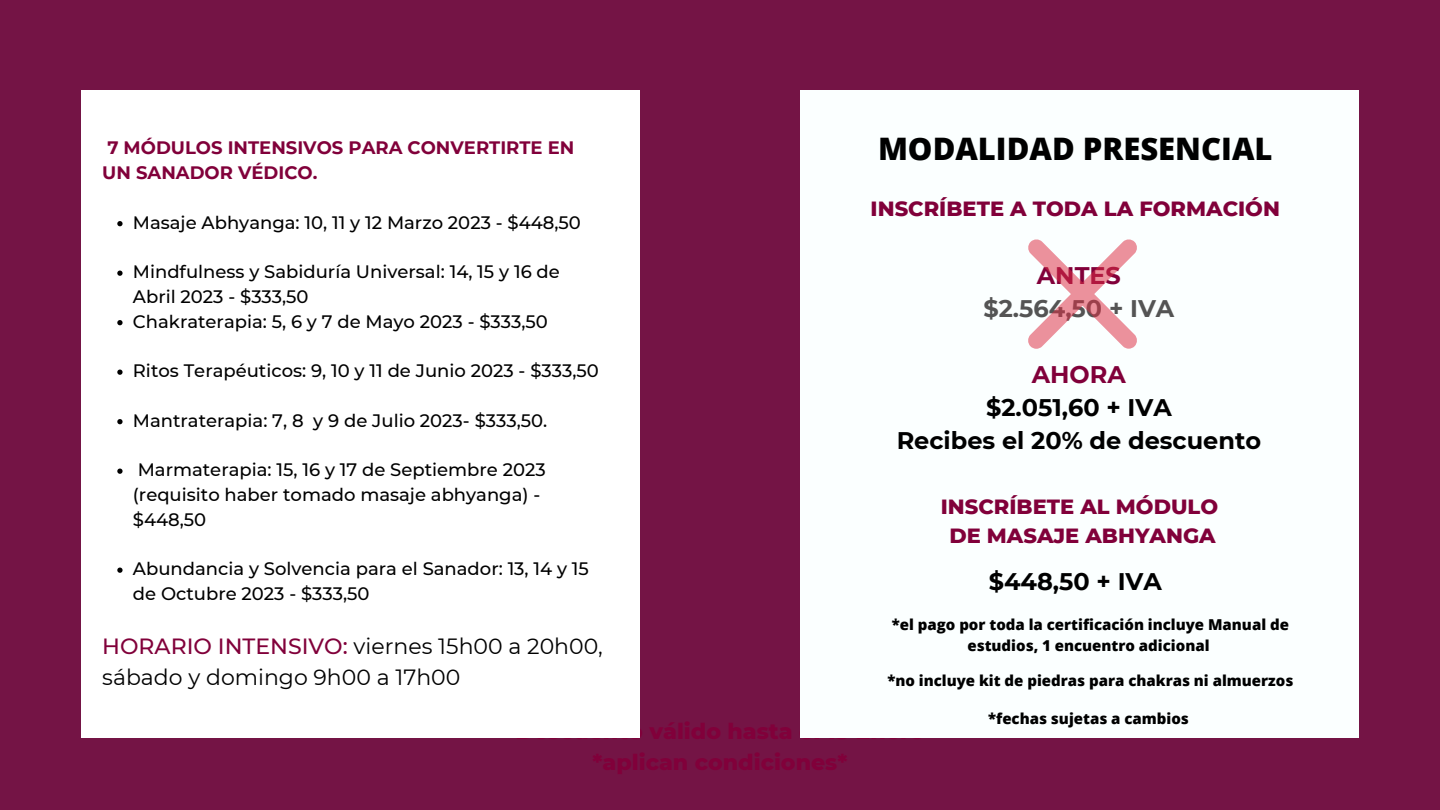
<style>
.page{position:relative;width:1440px;height:810px;background:#741445}
.page>*{position:absolute;margin:0;border:0;box-sizing:border-box;transform-origin:0 0}
.t1{font:800 31px "Open Sans";color:#000}
.t2{font:700 24px/33px "Montserrat";color:#000;text-align:center}
.t3{font:700 24px "Montserrat";color:#545454}
.t4{font:700 24px "Montserrat";color:#81003a}
.t5{font:22px/30.8px "Montserrat";color:#000}
.t6{font:800 21px/29.2px "Montserrat";color:#81003a;text-align:center}
.t7{font:500 18px/24.8px "Montserrat";color:#000}
.t8{font:700 18px/24.8px "Montserrat";color:#81003a}
.t9{font:800 15px/21px "Open Sans";color:#000;text-align:center}
.s1{font-weight:500;color:#81003a}
</style>
<div class="page">
<div style="left:800px;top:90px;width:559px;height:648px;background:#fbffff"></div>
<div style="left:81px;top:90px;width:559px;height:648px;background:#fff"></div>
<svg style="left:117px;top:221px;width:6px;height:5px"></svg>
<svg style="left:117px;top:271px;width:6px;height:5px"></svg>
<svg style="left:117px;top:320px;width:6px;height:5px"></svg>
<svg style="left:117px;top:370px;width:6px;height:5px"></svg>
<svg style="left:117px;top:419px;width:6px;height:5px"></svg>
<svg style="left:117px;top:469px;width:6px;height:5px"></svg>
<svg style="left:117px;top:568px;width:6px;height:5px"></svg>
<svg style="left:1028px;top:239px;width:109px;height:110px"></svg>
<p class="t8" style="left:102px;top:135px;width:474px">7 MÓDULOS INTENSIVOS PARA CONVERTIRTE EN<br>UN SANADOR VÉDICO.</p>
<p class="t7" style="left:133px;top:210px;width:449px">Masaje Abhyanga: 10, 11 y 12 Marzo 2023 - $448,50</p>
<p class="t7" style="left:133px;top:259px;width:429px">Mindfulness y Sabiduría Universal: 14, 15 y 16 de<br>Abril 2023 - $333,50<br>Chakraterapia: 5, 6 y 7 de Mayo 2023 - $333,50</p>
<p class="t7" style="left:133px;top:358px;width:467px">Ritos Terapéuticos: 9, 10 y 11 de Junio 2023 - $333,50</p>
<p class="t7" style="left:133px;top:408px;width:416px">Mantraterapia: 7, 8 y 9 de Julio 2023- $333,50.</p>
<p class="t7" style="left:133px;top:457px;width:414px">Marmaterapia: 15, 16 y 17 de Septiembre 2023 (requisito haber tomado masaje abhyanga) - $448,50</p>
<p class="t7" style="left:133px;top:556px;width:458px">Abundancia y Solvencia para el Sanador: 13, 14 y 15 de Octubre 2023 - $333,50</p>
<p class="t5" style="left:102px;top:631px;width:502px"><span class="s1">HORARIO INTENSIVO:</span> viernes 15h00 a 20h00, sábado y domingo 9h00 a 17h00</p>
<h1 class="t1" style="left:878px;top:127px;width:396px">MODALIDAD PRESENCIAL</h1>
<p class="t6" style="left:871px;top:194px;width:411px">INSCRÍBETE A TODA LA FORMACIÓN</p>
<h2 class="t4" style="left:1037px;top:261px;width:86px">ANTES</h2>
<h2 class="t3" style="left:984px;top:294px;width:192px">$2.564,50 + IVA</h2>
<h2 class="t4" style="left:1032px;top:360px;width:96px">AHORA</h2>
<h2 class="t2" style="left:897px;top:391px;width:366px">$2.051,60 + IVA<br>Recibes el 20% de descuento</h2>
<p class="t6" style="left:941px;top:492px;width:279px">INSCRÍBETE AL MÓDULO<br>DE MASAJE ABHYANGA</p>
<h2 class="t2" style="left:989px;top:565px;width:175px">$448,50 + IVA</h2>
<p class="t9" style="left:892px;top:613px;width:399px">*el pago por toda la certificación incluye Manual de estudios, 1 encuentro adicional</p>
<p class="t9" style="left:887px;top:669px;width:408px">*no incluye kit de piedras para chakras ni almuerzos</p>
<p class="t9" style="left:988px;top:708px;width:202px">*fechas sujetas a cambios</p>
</div>
